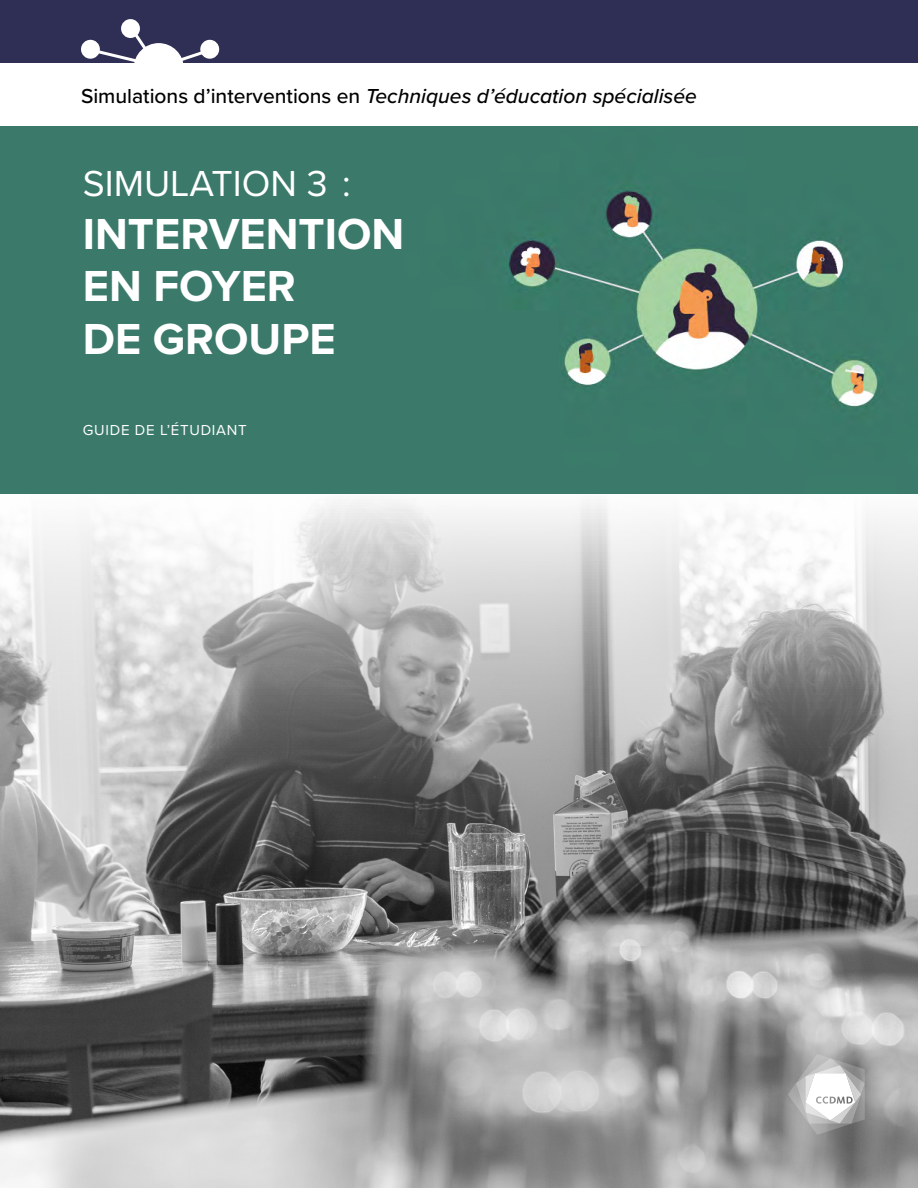
<style>
.page{position:relative;width:918px;height:1188px;background:#fff}
.page>*{position:absolute;margin:0;border:0;box-sizing:border-box;transform-origin:0 0}
.t1{font:700 45px/52.5px "Proxima Nova";color:#fff}
.t2{font:37.5px "Proxima Nova";color:#fff}
.t3{font:italic 500 21px "Proxima Nova";color:#000}
.t4{font:15px "Proxima Nova";letter-spacing:.05em;color:#fff}
.s1{font-style:normal}
.s2{font-style:normal;color:#fff}
</style>
<div class="page">
<img style="left:0;top:126px;width:918px;height:1062px">
<div style="left:0;top:0;width:918px;height:63px;background:#2f2e54"></div>
<div style="left:134px;top:43px;width:50px;height:50px;background:#fff;border-radius:50%"></div>
<div style="left:200px;top:40px;width:19px;height:19px;background:#fff;border-radius:50%"></div>
<svg style="left:121px;top:19px;width:19px;height:19px"></svg>
<div style="left:81px;top:40px;width:19px;height:19px;background:#fff;border-radius:50%"></div>
<svg style="left:172px;top:47px;width:48px;height:15px"></svg>
<svg style="left:89px;top:24px;width:64px;height:39px"></svg>
<img style="left:0;top:495px;width:918px;height:558px">
<svg style="left:769px;top:1054px;width:96px;height:106px;background:#808080"></svg>
<img style="left:785px;top:1052px;width:86px;height:87px">
<h1 class="t3" style="left:81px;top:80px;width:635px"><span class="s1">Simulations d’interventions en</span> Techniques d’éducation spécialisée <span class="s2">–</span></h1>
<h1 class="t2" style="left:83px;top:156px;width:269px">SIMULATION 3 :</h1>
<h1 class="t1" style="left:83px;top:206px;width:323px">INTERVENTION<br>EN FOYER<br>DE GROUPE</h1>
<p class="t4" style="left:83px;top:418px;width:166px">GUIDE DE L’ÉTUDIANT</p>
</div>
